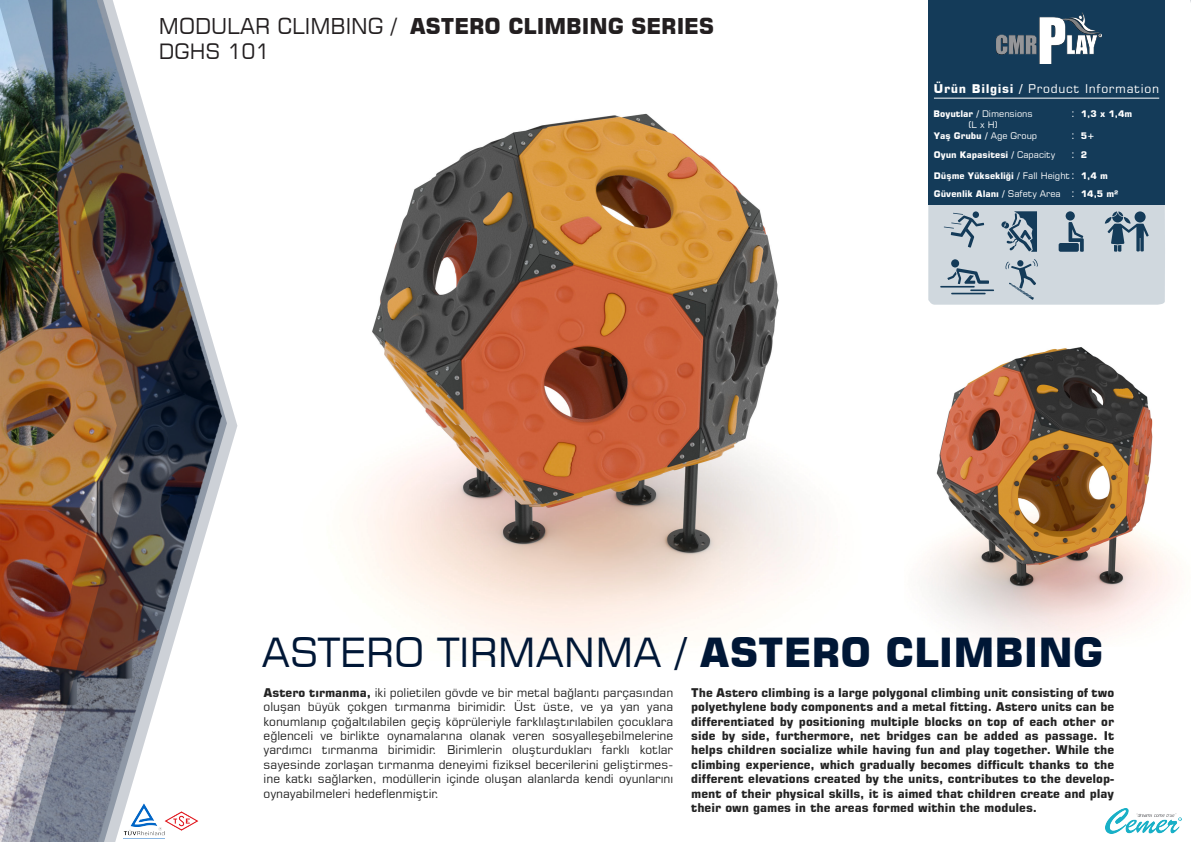
<style>
.page{position:relative;width:1191px;height:842px;background:#fff}
.page>*{position:absolute;margin:0;border:0;box-sizing:border-box;transform-origin:0 0}
.t1{font:40px "Square 721 BT";color:#001736}
.t2{font:700 21.7px "Square 721 BT";color:#231f20}
.t3{font:21px "Square 721 BT";color:#231f20}
.t4{font:700 12px/14.4px "Square 721 BT";color:#232323;text-align:justify}
.t5{font:12px/14.4px "Square 721 BT";color:#232323;text-align:justify}
.t6{font:12px "Square 721 BT";letter-spacing:.055em;color:#fff}
.t7{font:11px/21.3px "Square 721 BT";color:#fff}
.t8{font:700 9px/19.7px "Square 721 BT";color:#fff}
.t9{font:9px/10.8px "Square 721 BT";color:#fff;text-align:center}
.s1{font-weight:400}
.s2{font-weight:700}
</style>
<div class="page">
<img style="left:925px;top:347px;width:247px;height:297px">
<img style="left:357px;top:113px;width:453px;height:540px">
<img style="left:0;top:0;width:237px;height:842px">
<img style="left:28px;top:0;width:199px;height:842px">
<div style="left:928px;top:0;width:236px;height:204px;background:#143b59"></div>
<img style="left:996px;top:13px;width:105px;height:51px">
<hr style="left:934px;top:98px;width:225px;height:1px;background:#fff">
<svg style="left:928px;top:204px;width:237px;height:101px"></svg>
<img style="left:1105px;top:808px;width:76px;height:25px">
<img style="left:123px;top:803px;width:39px;height:36px">
<img style="left:162px;top:801px;width:40px;height:40px">
<h2 class="t2" style="left:159px;top:13px;width:556px"><span class="s1">MODULAR CLIMBING /</span> ASTERO CLIMBING SERIES</h2>
<h3 class="t3" style="left:159px;top:38px;width:112px">DGHS 101</h3>
<p class="t6" style="left:934px;top:81px;width:227px"><span class="s2">Ürün Bilgisi /</span> Product Information</p>
<p class="t9" style="left:933px;top:109px;width:101px"><span class="s2">Boyutlar /</span> Dimensions (L x H)</p>
<p class="t7" style="left:1071px;top:103px;width:5px">: :</p>
<p class="t7" style="left:1071px;top:144px;width:5px;line-height:20.6px">: :</p>
<p class="t7" style="left:1071px;top:183px;width:5px">:</p>
<p class="t8" style="left:1081px;top:104px;width:53px">1,3 x 1,4m</p>
<p class="t8" style="left:1081px;top:126px;width:15px">5+<br>2</p>
<p class="t8" style="left:1081px;top:167px;width:39px;line-height:18.4px">1,4 m<br>14,5 m²</p>
<p class="t8" style="left:934px;top:126px;width:123px">Yaş Grubu / <span class="s1">Age Group<br></span>Oyun Kapasitesi / <span class="s1">Capacity</span></p>
<p class="t8" style="left:934px;top:167px;width:138px;line-height:18.4px">Düşme Yüksekliği / <span class="s1">Fall Height<br></span>Güvenlik Alanı / <span class="s1">Safety Area</span></p>
<h1 class="t1" style="left:262px;top:627px;width:843px">ASTERO TIRMANMA / <span class="s2">ASTERO CLIMBING</span></h1>
<p class="t5" style="left:264px;top:685px;width:411px"><span class="s2">Astero tırmanma,</span> iki polietilen gövde ve bir metal bağlantı parçasından oluşan büyük çokgen tırmanma birimidir. Üst üste, ve ya yan yana konumlanıp çoğaltılabilen geçiş köprüleriyle farklılaştırılabilen çocuklara eğlenceli ve birlikte oynamalarına olanak veren sosyalleşebilmelerine yardımcı tırmanma birimidir. Birimlerin oluşturdukları farklı kotlar sayesinde zorlaşan tırmanma deneyimi fiziksel becerilerini geliştirmes&shy;ine katkı sağlarken, modüllerin içinde oluşan alanlarda kendi oyunlarını oynayabilmeleri hedeflenmiştir.</p>
<p class="t4" style="left:691px;top:685px;width:424px">The Astero climbing is a large polygonal climbing unit consisting of two polyethylene body components and a metal fitting. Astero units can be differentiated by positioning multiple blocks on top of each other or side by side, furthermore, net bridges can be added as passage. It helps children socialize while having fun and play together. While the climbing experience, which gradually becomes difficult thanks to the different elevations created by the units, contributes to the develop&shy;ment of their physical skills, it is aimed that children create and play their own games in the areas formed within the modules.</p>
</div>
